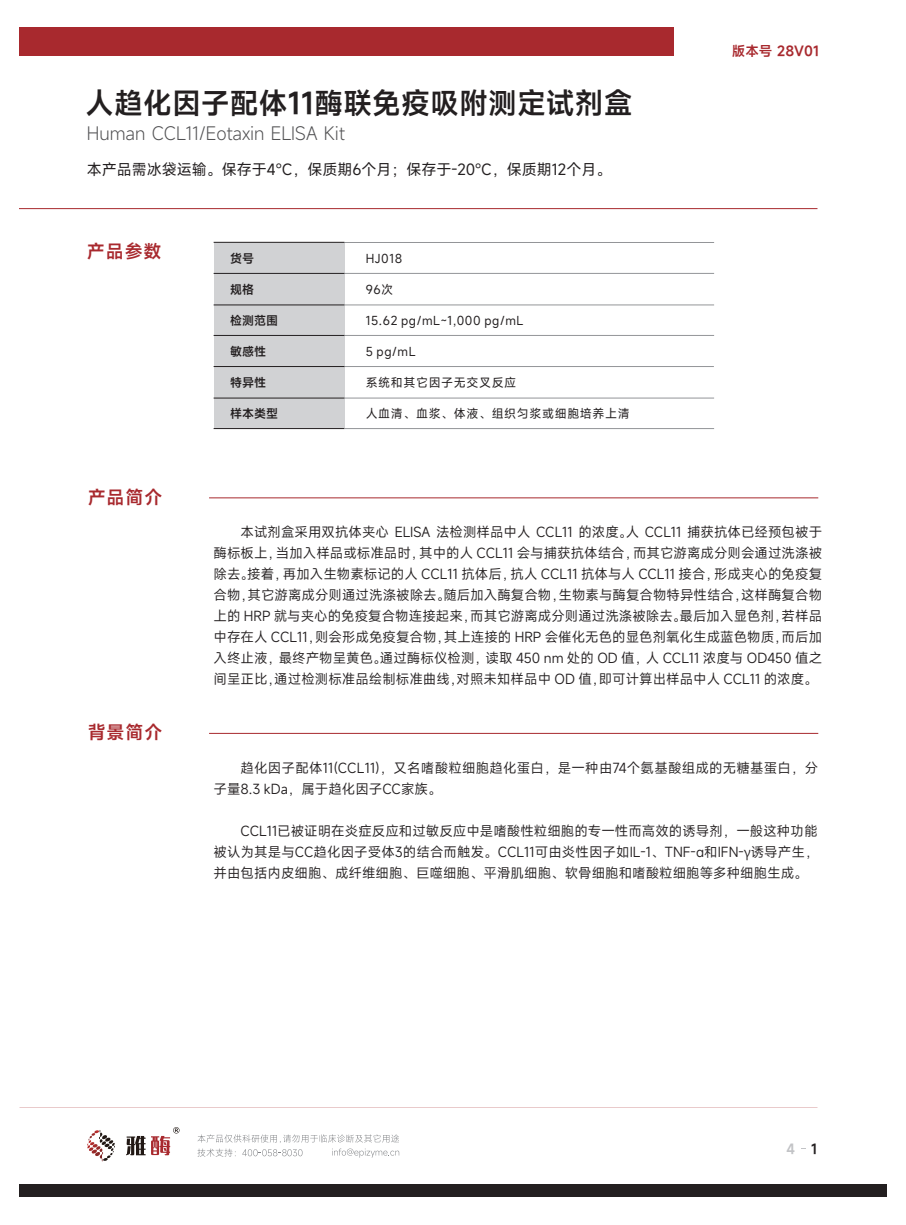
<style>
.page{position:relative;width:906px;height:1225px;background:#fff}
.page>*{position:absolute;margin:0;border:0;box-sizing:border-box;transform-origin:0 0}
.t1{font:600 28.95px "Mi Sans";color:#231f20}
.t2{font:300 18px "Mi Sans";color:#505052}
.t3{font:600 18px "Mi Sans";letter-spacing:.05em;color:#a8292e}
.t4{font:15px "Mi Sans";color:#231f20}
.t5{font:13.5px/21px "Mi Sans";color:#231f20;text-align:justify}
.t6{font:600 13.5px "Mi Sans";color:#a8292e}
.t7{font:600 13.5px "Mi Sans";color:#c2c3c6}
.t8{font:12px "Mi Sans";letter-spacing:.05em;color:#231f20}
.t9{font:600 12px "Mi Sans";color:#231f20}
.s1{color:#231f20}
</style>
<div class="page">
<hr style="left:19px;top:208px;width:798px;height:1px;background:#a8292e">
<div style="left:214px;top:242px;width:130px;height:186px;background:#d1d2d4"></div>
<hr style="left:344px;top:304px;width:370px;height:1px;background:#939598">
<hr style="left:344px;top:335px;width:370px;height:1px;background:#939598">
<hr style="left:344px;top:366px;width:370px;height:1px;background:#939598">
<hr style="left:344px;top:398px;width:370px;height:1px;background:#939598">
<hr style="left:344px;top:242px;width:370px;height:1px;background:#939598">
<hr style="left:344px;top:273px;width:370px;height:1px;background:#939598">
<hr style="left:214px;top:273px;width:130px;height:1px;background:#231f20">
<hr style="left:214px;top:304px;width:130px;height:1px;background:#231f20">
<hr style="left:214px;top:242px;width:130px;height:1px;background:#231f20">
<hr style="left:214px;top:366px;width:130px;height:1px;background:#231f20">
<hr style="left:214px;top:398px;width:130px;height:1px;background:#231f20">
<hr style="left:214px;top:428px;width:130px;height:1px;background:#231f20">
<hr style="left:214px;top:335px;width:130px;height:1px;background:#231f20">
<hr style="left:344px;top:428px;width:370px;height:1px;background:#939598">
<hr style="left:209px;top:497px;width:609px;height:1px;background:#a8292e">
<hr style="left:209px;top:733px;width:609px;height:1px;background:#a8292e">
<div style="left:19px;top:27px;width:654px;height:29px;background:#a8292e"></div>
<div style="left:19px;top:1184px;width:867px;height:13px;background:#231f20"></div>
<svg style="left:87px;top:1130px;width:28px;height:31px"></svg>
<svg style="left:126px;top:1127px;width:53px;height:28px"></svg>
<svg style="left:197px;top:1134px;width:202px;height:23px"></svg>
<h1 class="t1" style="left:85px;top:84px;width:549px">人趋化因子配体11酶联免疫吸附测定试剂盒</h1>
<h2 class="t2" style="left:87px;top:121px;width:259px">Human CCL11/Eotaxin ELISA Kit</h2>
<p class="t4" style="left:87px;top:159px;width:526px">本产品需冰袋运输。保存于4℃，保质期6个月；保存于-20℃，保质期12个月。</p>
<h2 class="t3" style="left:87px;top:239px;width:76px">产品参数</h2>
<h2 class="t3" style="left:88px;top:485px;width:76px">产品简介</h2>
<p class="t9" style="left:230px;top:250px;width:26px">货号</p>
<p class="t9" style="left:230px;top:282px;width:26px">规格</p>
<p class="t9" style="left:230px;top:313px;width:50px">检测范围</p>
<p class="t9" style="left:230px;top:343px;width:38px">敏感性</p>
<p class="t9" style="left:230px;top:374px;width:38px">特异性</p>
<p class="t9" style="left:230px;top:405px;width:50px">样本类型</p>
<p class="t8" style="left:366px;top:250px;width:38px">HJ018</p>
<p class="t8" style="left:366px;top:282px;width:29px">96次</p>
<p class="t8" style="left:366px;top:313px;width:159px">15.62 pg/mL~1,000 pg/mL</p>
<p class="t8" style="left:366px;top:343px;width:51px">5 pg/mL</p>
<p class="t8" style="left:366px;top:374px;width:152px">系统和其它因子无交叉反应</p>
<p class="t8" style="left:366px;top:405px;width:265px">人血清、血浆、体液、组织匀浆或细胞培养上清</p>
<p class="t6" style="left:732px;top:42px;width:89px">版本号 28V01</p>
<h2 class="t3" style="left:88px;top:720px;width:76px">背景简介</h2>
<p class="t5" style="left:213px;top:521px;width:610px;text-indent:27px">本试剂盒采用双抗体夹心 ELISA 法检测样品中人 CCL11 的浓度。人 CCL11 捕获抗体已经预包被于酶标板上，当加入样品或标准品时，其中的人 CCL11 会与捕获抗体结合，而其它游离成分则会通过洗涤被除去。接着，再加入生物素标记的人 CCL11 抗体后，抗人 CCL11 抗体与人 CCL11 接合，形成夹心的免疫复合物，其它游离成分则通过洗涤被除去。随后加入酶复合物，生物素与酶复合物特异性结合，这样酶复合物上的 HRP 就与夹心的免疫复合物连接起来，而其它游离成分则通过洗涤被除去。最后加入显色剂，若样品中存在人 CCL11，则会形成免疫复合物，其上连接的 HRP 会催化无色的显色剂氧化生成蓝色物质，而后加入终止液，最终产物呈黄色。通过酶标仪检测，读取 450 nm 处的 OD 值，人 CCL11 浓度与 OD450 值之间呈正比，通过检测标准品绘制标准曲线，对照未知样品中 OD 值，即可计算出样品中人 CCL11 的浓度。</p>
<p class="t5" style="left:213px;top:757px;width:606px;text-indent:27px">趋化因子配体11(CCL11)，又名嗜酸粒细胞趋化蛋白，是一种由74个氨基酸组成的无糖基蛋白，分子量8.3 kDa，属于趋化因子CC家族。</p>
<p class="t5" style="left:213px;top:820px;width:606px;text-indent:27px">CCL11已被证明在炎症反应和过敏反应中是嗜酸性粒细胞的专一性而高效的诱导剂，一般这种功能被认为其是与CC趋化因子受体3的结合而触发。CCL11可由炎性因子如IL-1、TNF-α和IFN-γ诱导产生，并由包括内皮细胞、成纤维细胞、巨噬细胞、平滑肌细胞、软骨细胞和嗜酸粒细胞等多种细胞生成。</p>
<p class="t7" style="left:786px;top:1139px;width:32px">4 <span class="s1">1</span></p>
</div>
